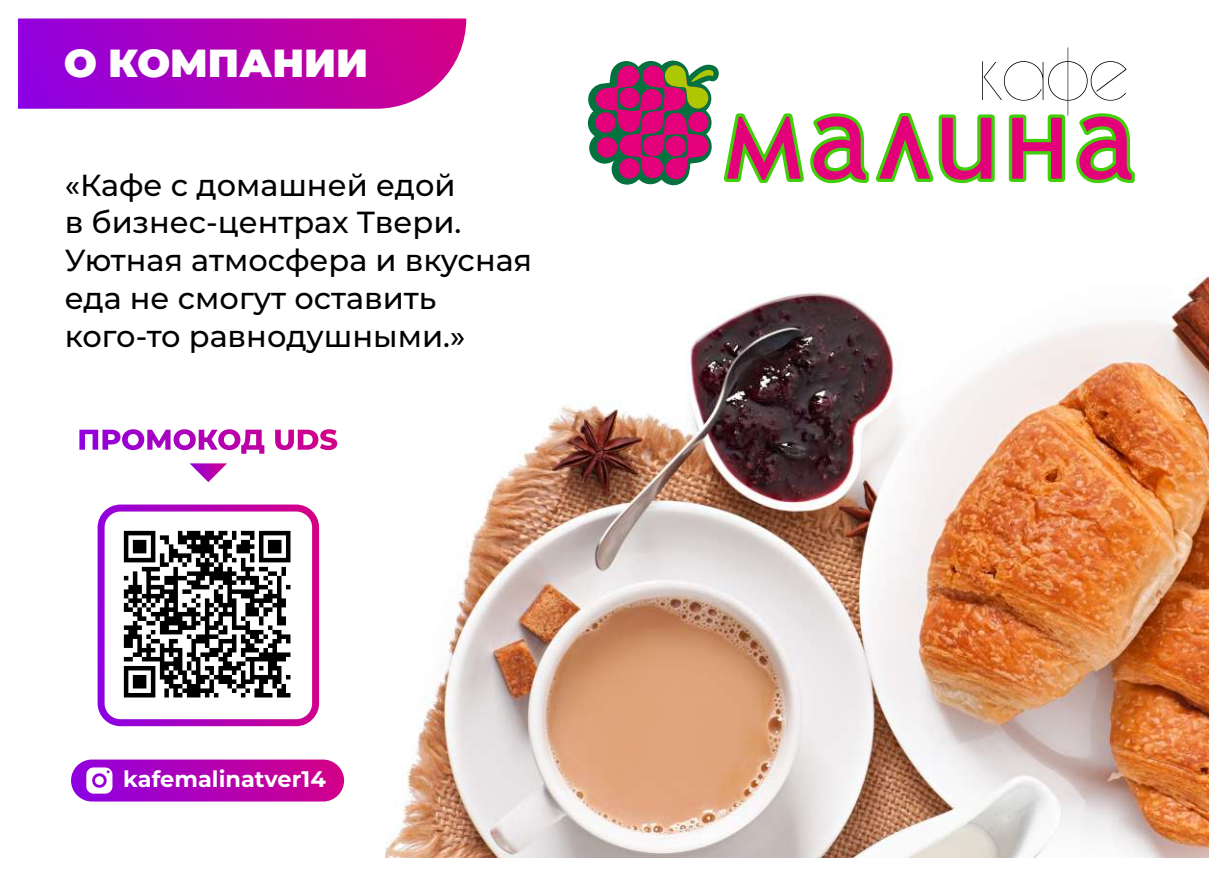
<style>
.page{position:relative;width:1227px;height:876px;background:#fff}
.page>*{position:absolute;margin:0;border:0;box-sizing:border-box;transform-origin:0 0}
.t1{font:900 39px "Montserrat";color:#fff}
.t2{font:500 30.4px/37.8px "Montserrat";color:#000}
.t3{font:700 22.4px "Montserrat";color:#fff}
</style>
<div class="page">
<img style="left:385px;top:18px;width:824px;height:839px">
<svg style="left:98px;top:504px;width:221px;height:221px;background:#b714b9"></svg>
<svg style="left:18px;top:18px;width:448px;height:91px;background:#b30cb9"></svg>
<div style="left:105px;top:511px;width:207px;height:207px;background:#fefefe;border-radius:16px"></div>
<div style="left:71px;top:759px;width:273px;height:42px;background:linear-gradient(to right,#9105e2,#d20088);border-radius:21px"></div>
<svg style="left:86px;top:767px;width:26px;height:26px"></svg>
<svg style="left:79px;top:429px;width:259px;height:25px"></svg>
<svg style="left:190px;top:463px;width:37px;height:19px"></svg>
<img style="left:123px;top:530px;width:168px;height:168px">
<svg style="left:588px;top:47px;width:546px;height:138px"></svg>
<p class="t1" style="left:64px;top:39px;width:306px">О КОМПАНИИ</p>
<p class="t2" style="left:65px;top:166px;width:469px">«Кафе с домашней едой<br>в бизнес-центрах Твери.<br>Уютная атмосфера и вкусная еда не смогут оставить кого-то равнодушными.»</p>
<p class="t3" style="left:123px;top:765px;width:204px">kafemalinatver14</p>
</div>
